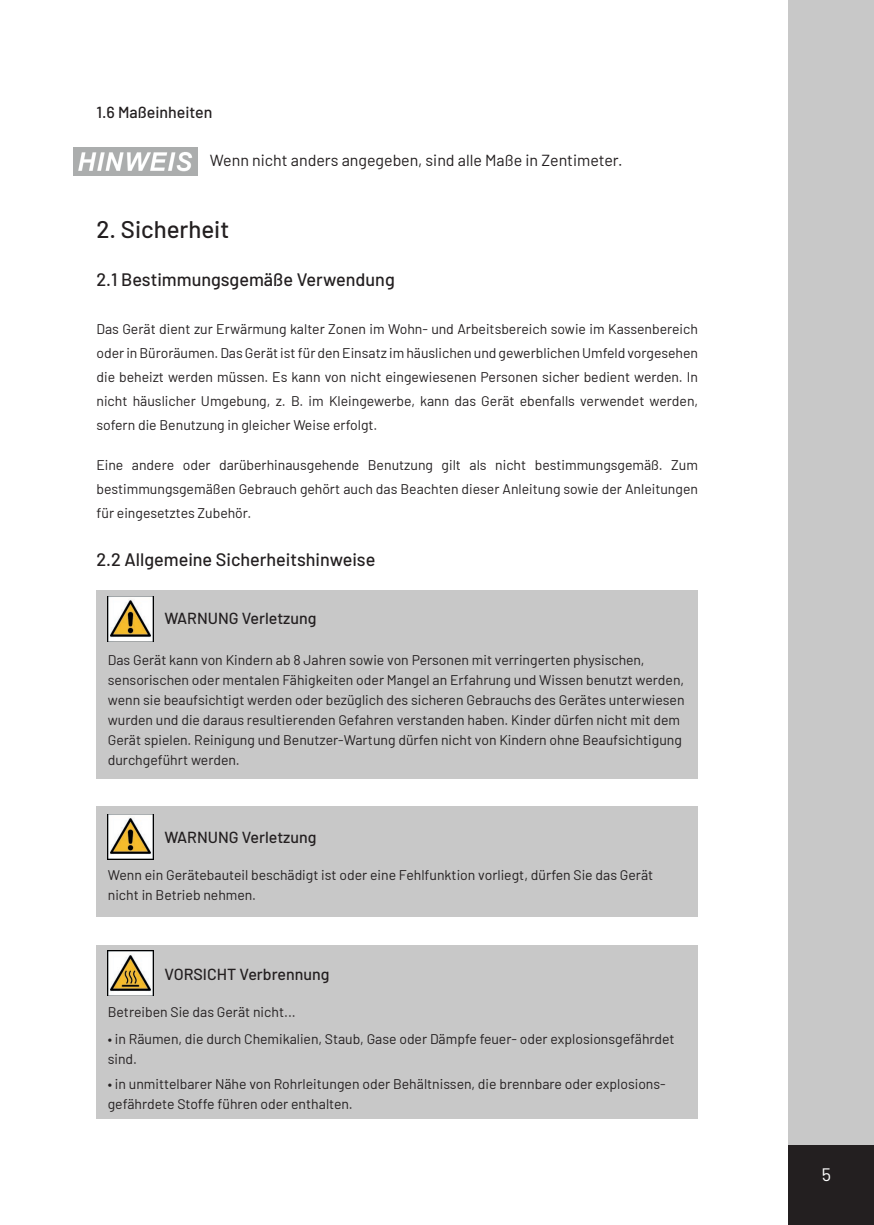
<style>
.page{position:relative;width:874px;height:1225px;background:#fff}
.page>*{position:absolute;margin:0;border:0;box-sizing:border-box;transform-origin:0 0}
.t1{font:500 24px "Barlow";color:#231f20}
.t2{font:500 18px "Barlow";color:#231f20}
.t3{font:18px "Barlow";color:#fff}
.t4{font:500 16px "Barlow";color:#231f20}
.t5{font:16px "Barlow";color:#231f20}
.t6{font:14px/20px "Barlow";color:#231f20}
</style>
<div class="page">
<div style="left:788px;top:0;width:85px;height:1225px;background:#c8c8c8"></div>
<div style="left:788px;top:1145px;width:85px;height:80px;background:#231f20"></div>
<div style="left:96px;top:590px;width:601px;height:189px;background:#c8c8c8"></div>
<div style="left:96px;top:806px;width:601px;height:111px;background:#c8c8c8"></div>
<div style="left:96px;top:945px;width:601px;height:173px;background:#c8c8c8"></div>
<img style="left:74px;top:148px;width:123px;height:28px">
<img style="left:108px;top:596px;width:45px;height:45px">
<img style="left:108px;top:814px;width:45px;height:45px">
<img style="left:108px;top:950px;width:45px;height:45px">
<p class="t4" style="left:96px;top:101px;width:117px">1.6 Maßeinheiten</p>
<p class="t5" style="left:210px;top:149px;width:414px">Wenn nicht anders angegeben, sind alle Maße in Zentimeter.</p>
<h1 class="t1" style="left:96px;top:212px;width:134px">2. Sicherheit</h1>
<p class="t2" style="left:96px;top:266px;width:300px">2.1 Bestimmungsgemäße Verwendung</p>
<p class="t6" style="left:96px;top:316px;width:602px;line-height:24px;text-align:justify">Das Gerät dient zur Erwärmung kalter Zonen im Wohn- und Arbeitsbereich sowie im Kassenbereich oder in Büroräumen. Das Gerät ist für den Einsatz im häuslichen und gewerblichen Umfeld vorgesehen die beheizt werden müssen. Es kann von nicht eingewiesenen Personen sicher bedient werden. In nicht häuslicher Umgebung, z. B. im Kleingewerbe, kann das Gerät ebenfalls verwendet werden, sofern die Benutzung in gleicher Weise erfolgt.</p>
<p class="t6" style="left:96px;top:452px;width:602px;line-height:24px;text-align:justify">Eine andere oder darüberhinausgehende Benutzung gilt als nicht bestimmungsgemäß. Zum bestimmungsgemäßen Gebrauch gehört auch das Beachten dieser Anleitung sowie der Anleitungen für eingesetztes Zubehör.</p>
<p class="t2" style="left:96px;top:546px;width:280px">2.2 Allgemeine Sicherheitshinweise</p>
<p class="t4" style="left:164px;top:607px;width:153px">WARNUNG Verletzung</p>
<p class="t6" style="left:108px;top:649px;width:578px">Das Gerät kann von Kindern ab 8 Jahren sowie von Personen mit verringerten physischen, sensorischen oder mentalen Fähigkeiten oder Mangel an Erfahrung und Wissen benutzt werden, wenn sie beaufsichtigt werden oder bezüglich des sicheren Gebrauchs des Gerätes unterwiesen wurden und die daraus resultierenden Gefahren verstanden haben. Kinder dürfen nicht mit dem Gerät spielen. Reinigung und Benutzer-Wartung dürfen nicht von Kindern ohne Beaufsichtigung durchgeführt werden.</p>
<p class="t4" style="left:164px;top:826px;width:153px">WARNUNG Verletzung</p>
<p class="t6" style="left:108px;top:864px;width:546px">Wenn ein Gerätebauteil beschädigt ist oder eine Fehlfunktion vorliegt, dürfen Sie das Gerät nicht in Betrieb nehmen.</p>
<p class="t4" style="left:164px;top:963px;width:166px">VORSICHT Verbrennung</p>
<p class="t6" style="left:108px;top:1001px;width:189px">Betreiben Sie das Gerät nicht...</p>
<p class="t6" style="left:108px;top:1028px;width:568px">• in Räumen, die durch Chemikalien, Staub, Gase oder Dämpfe feuer- oder explosionsgefährdet sind.</p>
<p class="t6" style="left:108px;top:1073px;width:559px">• in unmittelbarer Nähe von Rohrleitungen oder Behältnissen, die brennbare oder explosions&shy;gefährdete Stoffe führen oder enthalten.</p>
<p class="t3" style="left:821px;top:1161px;width:11px">5</p>
</div>
